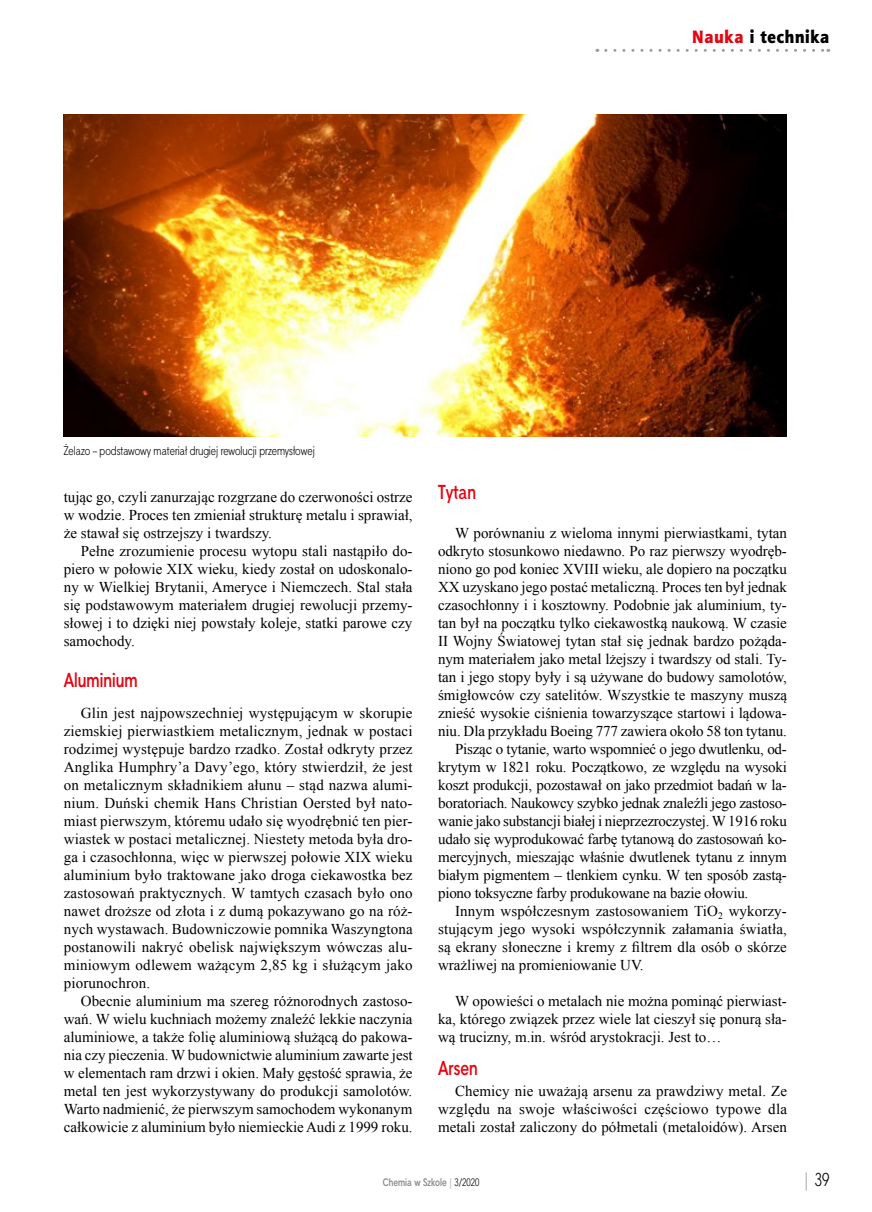
<style>
.page{position:relative;width:872px;height:1212px;background:#fff}
.page>*{position:absolute;margin:0;border:0;box-sizing:border-box;transform-origin:0 0}
.srodtytul__czerwony{font:700 19.5px "Straight Cnd EFN";color:#e30613}
.t1{font:18px "Aerton Cnd EFN Black";letter-spacing:.04em;color:#000;scale:1.1 1}
.t2{font:18px "Straight Cnd EFN";color:#000}
.TXT{font:15px/18px "Times New Roman";color:#000;text-align:justify}
.rys_podpis__bez_bold{font:12px "Straight Cnd EFN";color:#000}
.t3{font:700 10.5px "Straight Cnd EFN";color:#878787}
.s1{color:#e30613}
.s2{font-weight:400;color:#9d9d9c}
.s3{font-weight:400;color:#000}
.s4{color:#9d9d9c}
</style>
<div class="page">
<svg style="left:606px;top:49px;width:223px;height:3px"></svg>
<img style="left:64px;top:115px;width:723px;height:321px">
<p class="t1" style="left:692px;top:26px;width:126px"><span class="s1">Nauka</span> i technika</p>
<p class="rys_podpis__bez_bold" style="left:64px;top:443px;width:252px">Żelazo – podstawowy materiał drugiej rewolucji przemysłowej</p>
<p class="TXT" style="left:64px;top:488px;width:350px">tując go, czyli zanurzając rozgrzane do czerwoności ostrze w wodzie. Proces ten zmieniał strukturę metalu i sprawiał, że stawał się ostrzejszy i twardszy.</p>
<p class="TXT" style="left:64px;top:542px;width:350px;text-indent:17px">Pełne zrozumienie procesu wytopu stali nastąpiło do&shy;piero w połowie XIX wieku, kiedy został on udoskonalo&shy;ny w Wielkiej Brytanii, Ameryce i Niemczech. Stal stała się podstawowym materiałem drugiej rewolucji przemy&shy;słowej i to dzięki niej powstały koleje, statki parowe czy samochody.</p>
<p class="srodtytul__czerwony" style="left:64px;top:669px;width:75px">Aluminium</p>
<p class="TXT" style="left:64px;top:704px;width:350px;text-indent:17px">Glin jest najpowszechniej występującym w skorupie ziemskiej pierwiastkiem metalicznym, jednak w postaci rodzimej występuje bardzo rzadko. Został odkryty przez Anglika Humphry’a Davy’ego, który stwierdził, że jest on metalicznym składnikiem ałunu – stąd nazwa alumi&shy;nium. Duński chemik Hans Christian Oersted był nato&shy;miast pierwszym, któremu udało się wyodrębnić ten pier&shy;wiastek w postaci metalicznej. Niestety metoda była dro&shy;ga i czasochłonna, więc w pierwszej połowie XIX wieku aluminium było traktowane jako droga ciekawostka bez zastosowań praktycznych. W tamtych czasach było ono nawet droższe od złota i z dumą pokazywano go na róż&shy;nych wystawach. Budowniczowie pomnika Waszyngtona postanowili nakryć obelisk największym wówczas alu&shy;miniowym odlewem ważącym 2,85 kg i służącym jako piorunochron.</p>
<p class="TXT" style="left:64px;top:992px;width:350px;text-indent:17px">Obecnie aluminium ma szereg różnorodnych zastoso&shy;wań. W wielu kuchniach możemy znaleźć lekkie naczynia aluminiowe, a także folię aluminiową służącą do pakowa&shy;nia czy pieczenia. W budownictwie aluminium zawarte jest w elementach ram drzwi i okien. Mały gęstość sprawia, że metal ten jest wykorzystywany do produkcji samolotów.<br>Warto nadmienić, że pierwszym samochodem wykonanym całkowicie z aluminium było niemieckie Audi z 1999 roku.</p>
<p class="srodtytul__czerwony" style="left:438px;top:480px;width:39px">Tytan</p>
<p class="TXT" style="left:438px;top:524px;width:350px;text-indent:17px">W porównaniu z wieloma innymi pierwiastkami, tytan odkryto stosunkowo niedawno. Po raz pierwszy wyodręb&shy;niono go pod koniec XVIII wieku, ale dopiero na początku XX uzyskano jego postać metaliczną. Proces ten był jednak czasochłonny i i kosztowny. Podobnie jak aluminium, ty&shy;tan był na początku tylko ciekawostką naukową. W czasie II Wojny Światowej tytan stał się jednak bardzo pożąda&shy;nym materiałem jako metal lżejszy i twardszy od stali. Ty&shy;tan i jego stopy były i są używane do budowy samolotów, śmigłowców czy satelitów. Wszystkie te maszyny muszą znieść wysokie ciśnienia towarzyszące startowi i lądowa&shy;niu. Dla przykładu Boeing 777 zawiera około 58 ton tytanu.</p>
<p class="TXT" style="left:438px;top:740px;width:350px;text-indent:17px">Pisząc o tytanie, warto wspomnieć o jego dwutlenku, od&shy;krytym w 1821 roku. Początkowo, ze względu na wysoki koszt produkcji, pozostawał on jako przedmiot badań w la&shy;boratoriach. Naukowcy szybko jednak znaleźli jego zastoso&shy;wanie jako substancji białej i nieprzezroczystej. W 1916 roku udało się wyprodukować farbę tytanową do zastosowań ko&shy;mercyjnych, mieszając właśnie dwutlenek tytanu z innym białym pigmentem – tlenkiem cynku. W ten sposób zastą&shy;piono toksyczne farby produkowane na bazie ołowiu.</p>
<p class="TXT" style="left:438px;top:902px;width:350px;text-indent:17px">Innym współczesnym zastosowaniem TiO<sub>2</sub> wykorzy&shy;stującym jego wysoki współczynnik załamania światła, są ekrany słoneczne i kremy z filtrem dla osób o skórze wrażliwej na promieniowanie UV.</p>
<p class="TXT" style="left:438px;top:992px;width:350px;text-indent:17px">W opowieści o metalach nie można pominąć pierwiast&shy;ka, którego związek przez wiele lat cieszył się ponurą sła&shy;wą trucizny, m.in. wśród arystokracji. Jest to…</p>
<p class="srodtytul__czerwony" style="left:438px;top:1056px;width:41px">Arsen</p>
<p class="TXT" style="left:438px;top:1082px;width:350px;text-indent:17px">Chemicy nie uważają arsenu za prawdziwy metal. Ze względu na swoje właściwości częściowo typowe dla metali został zaliczony do półmetali (metaloidów). Arsen</p>
<p class="t3" style="left:383px;top:1175px;width:98px">Chemia w Szkole <span class="s2">|</span> <span class="s3">3/2020</span></p>
<p class="t2" style="left:803px;top:1168px;width:27px"><span class="s4">|</span> 39</p>
</div>
